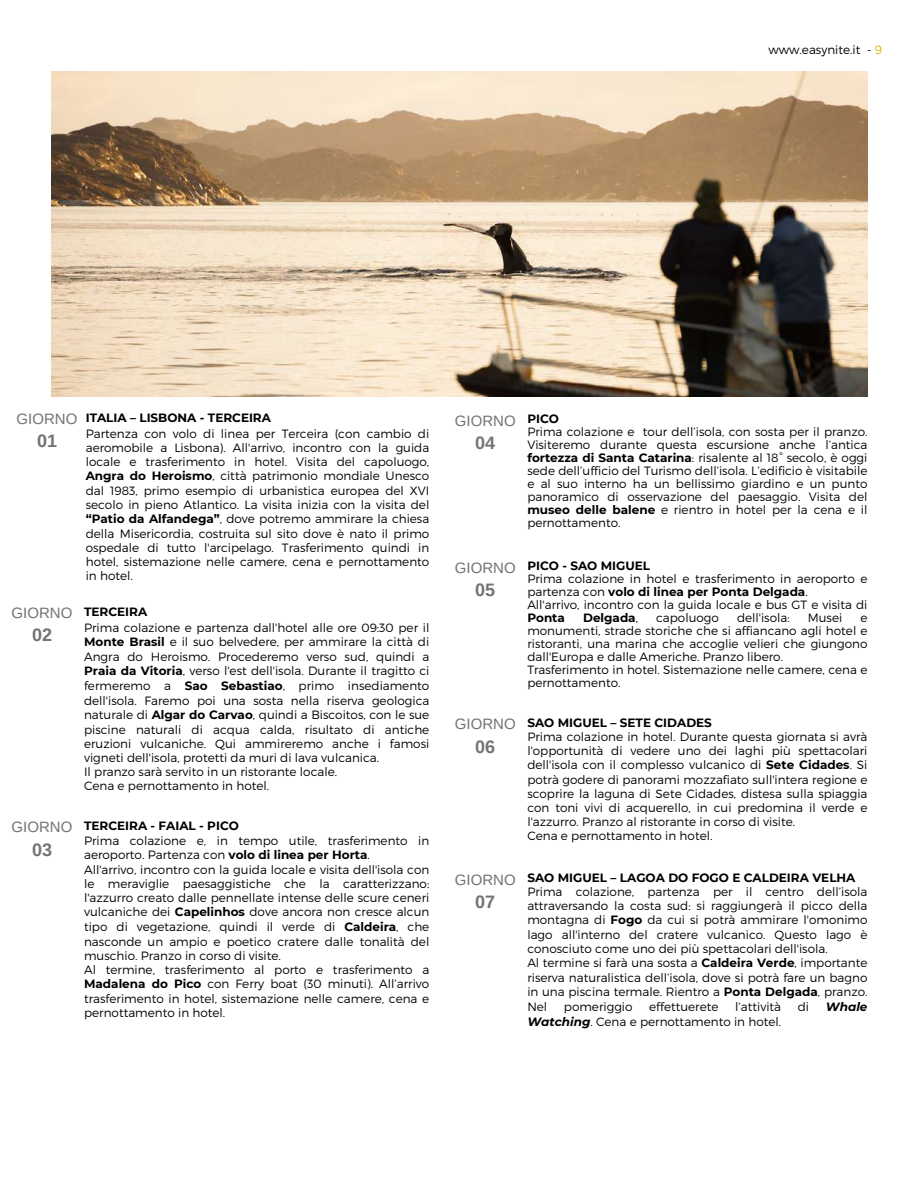
<style>
.page{position:relative;width:918px;height:1188px;background:#fff}
.page>*{position:absolute;margin:0;border:0;box-sizing:border-box;transform-origin:0 0}
.t1{font:700 18px "Arimo";color:#737373}
.t2{font:15px "Arimo";color:#737373}
.t3{font:300 12px/14.4px "Montserrat";color:#000}
.t4{font:700 12px "Montserrat";color:#000}
.t5{font:italic 700 12px "Montserrat";color:#000}
.s1{color:#dfb300}
.s2{font-weight:700}
.s3{font-weight:300}
.s4{font-weight:700;font-style:italic}
</style>
<div class="page">
<img style="left:52px;top:72px;width:815px;height:325px">
<p class="t3" style="left:768px;top:42px;width:115px">www.easynite.it - <span class="s1">9</span></p>
<p class="t2" style="left:17px;top:410px;width:62px">GIORNO</p>
<h1 class="t1" style="left:37px;top:431px;width:22px">01</h1>
<p class="t4" style="left:86px;top:410px;width:187px">ITALIA – LISBONA - TERCEIRA</p>
<p class="t3" style="left:86px;top:426px;width:345px;text-align:justify">Partenza con volo di linea per Terceira (con cambio di aeromobile a Lisbona). All'arrivo, incontro con la guida locale e trasferimento in hotel. Visita del capoluogo, <span class="s2">Angra do Heroismo</span>, città patrimonio mondiale Unesco dal 1983, primo esempio di urbanistica europea del XVI secolo in pieno Atlantico. La visita inizia con la visita del <span class="s2">“Patio da Alfandega”</span>, dove potremo ammirare la chiesa della Misericordia, costruita sul sito dove è nato il primo ospedale di tutto l'arcipelago. Trasferimento quindi in hotel, sistemazione nelle camere, cena e pernottamento in hotel.</p>
<p class="t2" style="left:12px;top:604px;width:62px">GIORNO</p>
<h1 class="t1" style="left:32px;top:625px;width:22px">02</h1>
<p class="t2" style="left:12px;top:819px;width:62px">GIORNO</p>
<h1 class="t1" style="left:32px;top:839px;width:22px">03</h1>
<p class="t4" style="left:84px;top:604px;width:65px">TERCEIRA</p>
<p class="t3" style="left:84px;top:620px;width:347px">Prima colazione e partenza dall'hotel alle ore 09:30 per il <span class="s2">Monte Brasil</span> e il suo belvedere, per ammirare la città di Angra do Heroismo. Procederemo verso sud, quindi a <span class="s2">Praia da Vitoria</span>, verso l'est dell'isola. Durante il tragitto ci fermeremo a <span class="s2">Sao Sebastiao</span>, primo insediamento dell'isola. Faremo poi una sosta nella riserva geologica naturale di <span class="s2">Algar do Carvao</span>, quindi a Biscoitos, con le sue piscine naturali di acqua calda, risultato di antiche eruzioni vulcaniche. Qui ammireremo anche i famosi vigneti dell'isola, protetti da muri di lava vulcanica.<br>Il pranzo sarà servito in un ristorante locale.<br>Cena e pernottamento in hotel.</p>
<p class="t4" style="left:84px;top:819px;width:156px">TERCEIRA - FAIAL - PICO</p>
<p class="t3" style="left:84px;top:833px;width:347px">Prima colazione e, in tempo utile, trasferimento in aeroporto. Partenza con <span class="s2">volo di linea per Horta</span>.<br>All'arrivo, incontro con la guida locale e visita dell'isola con le meraviglie paesaggistiche che la caratterizzano: l'azzurro creato dalle pennellate intense delle scure ceneri vulcaniche dei <span class="s2">Capelinhos</span> dove ancora non cresce alcun tipo di vegetazione, quindi il verde di <span class="s2">Caldeira</span>, che nasconde un ampio e poetico cratere dalle tonalità del muschio. Pranzo in corso di visite.<br>Al termine, trasferimento al porto e trasferimento a <span class="s2">Madalena do Pico</span> con Ferry boat (30 minuti). All’arrivo trasferimento in hotel, sistemazione nelle camere, cena e pernottamento in hotel.</p>
<p class="t2" style="left:455px;top:412px;width:62px">GIORNO</p>
<h1 class="t1" style="left:475px;top:433px;width:22px">04</h1>
<p class="t4" style="left:527px;top:411px;width:33px">PICO</p>
<p class="t3" style="left:527px;top:425px;width:342px;line-height:13px;text-align:justify">Prima colazione e tour dell’isola, con sosta per il pranzo.<br>Visiteremo durante questa escursione anche l’antica <span class="s2">fortezza di Santa Catarina</span>: risalente al 18° secolo, è oggi sede dell’ufficio del Turismo dell’isola. L’edificio è visitabile e al suo interno ha un bellissimo giardino e un punto panoramico di osservazione del paesaggio. Visita del <span class="s2">museo delle balene</span> e rientro in hotel per la cena e il pernottamento.</p>
<p class="t2" style="left:455px;top:560px;width:62px">GIORNO</p>
<h1 class="t1" style="left:475px;top:580px;width:22px">05</h1>
<p class="t2" style="left:455px;top:716px;width:62px">GIORNO</p>
<h1 class="t1" style="left:475px;top:736px;width:22px">06</h1>
<p class="t4" style="left:527px;top:559px;width:124px">PICO - SAO MIGUEL</p>
<p class="t3" style="left:527px;top:572px;width:342px;line-height:13px">Prima colazione in hotel e trasferimento in aeroporto e partenza con <span class="s2">volo di linea per Ponta Delgada</span>.<br>All'arrivo, incontro con la guida locale e bus GT e visita di</p>
<p class="t4" style="left:527px;top:611px;width:39px">Ponta</p>
<p class="t4" style="left:583px;top:611px;width:56px">Delgada<span class="s3">,</span></p>
<p class="t3" style="left:656px;top:610px;width:64px">capoluogo</p>
<p class="t3" style="left:737px;top:610px;width:54px">dell'isola:</p>
<p class="t3" style="left:808px;top:610px;width:36px">Musei</p>
<p class="t3" style="left:527px;top:611px;width:342px;line-height:13px;text-indent:333px">e monumenti, strade storiche che si affiancano agli hotel e ristoranti, una marina che accoglie velieri che giungono dall'Europa e dalle Americhe. Pranzo libero.<br>Trasferimento in hotel. Sistemazione nelle camere, cena e pernottamento.</p>
<p class="t4" style="left:527px;top:715px;width:186px">SAO MIGUEL – SETE CIDADES</p>
<p class="t3" style="left:527px;top:729px;width:342px">Prima colazione in hotel. Durante questa giornata si avrà l'opportunità di vedere uno dei laghi più spettacolari dell'isola con il complesso vulcanico di <span class="s2">Sete Cidades</span>. Si potrà godere di panorami mozzafiato sull'intera regione e scoprire la laguna di Sete Cidades, distesa sulla spiaggia con toni vivi di acquerello, in cui predomina il verde e l'azzurro. Pranzo al ristorante in corso di visite.<br>Cena e pernottamento in hotel.</p>
<p class="t2" style="left:455px;top:871px;width:62px">GIORNO</p>
<h1 class="t1" style="left:475px;top:892px;width:22px">07</h1>
<p class="t4" style="left:527px;top:870px;width:330px">SAO MIGUEL – LAGOA DO FOGO E CALDEIRA VELHA</p>
<p class="t3" style="left:527px;top:884px;width:342px">Prima colazione, partenza per il centro dell’isola attraversando la costa sud: si raggiungerà il picco della montagna di <span class="s2">Fogo</span> da cui si potrà ammirare l'omonimo lago all'interno del cratere vulcanico. Questo lago è conosciuto come uno dei più spettacolari dell'isola.<br>Al termine si farà una sosta a <span class="s2">Caldeira Verde</span>, importante riserva naturalistica dell’isola, dove si potrà fare un bagno in una piscina termale. Rientro a <span class="s2">Ponta Delgada</span>, pranzo.<br>Nel</p>
<p class="t3" style="left:564px;top:999px;width:70px">pomeriggio</p>
<p class="t3" style="left:649px;top:999px;width:71px">effettuerete</p>
<p class="t3" style="left:735px;top:999px;width:47px">l’attività</p>
<p class="t3" style="left:798px;top:999px;width:13px">di</p>
<p class="t5" style="left:826px;top:999px;width:43px">Whale</p>
<p class="t3" style="left:527px;top:1014px;width:255px"><span class="s4">Watching</span>. Cena e pernottamento in hotel.</p>
</div>
